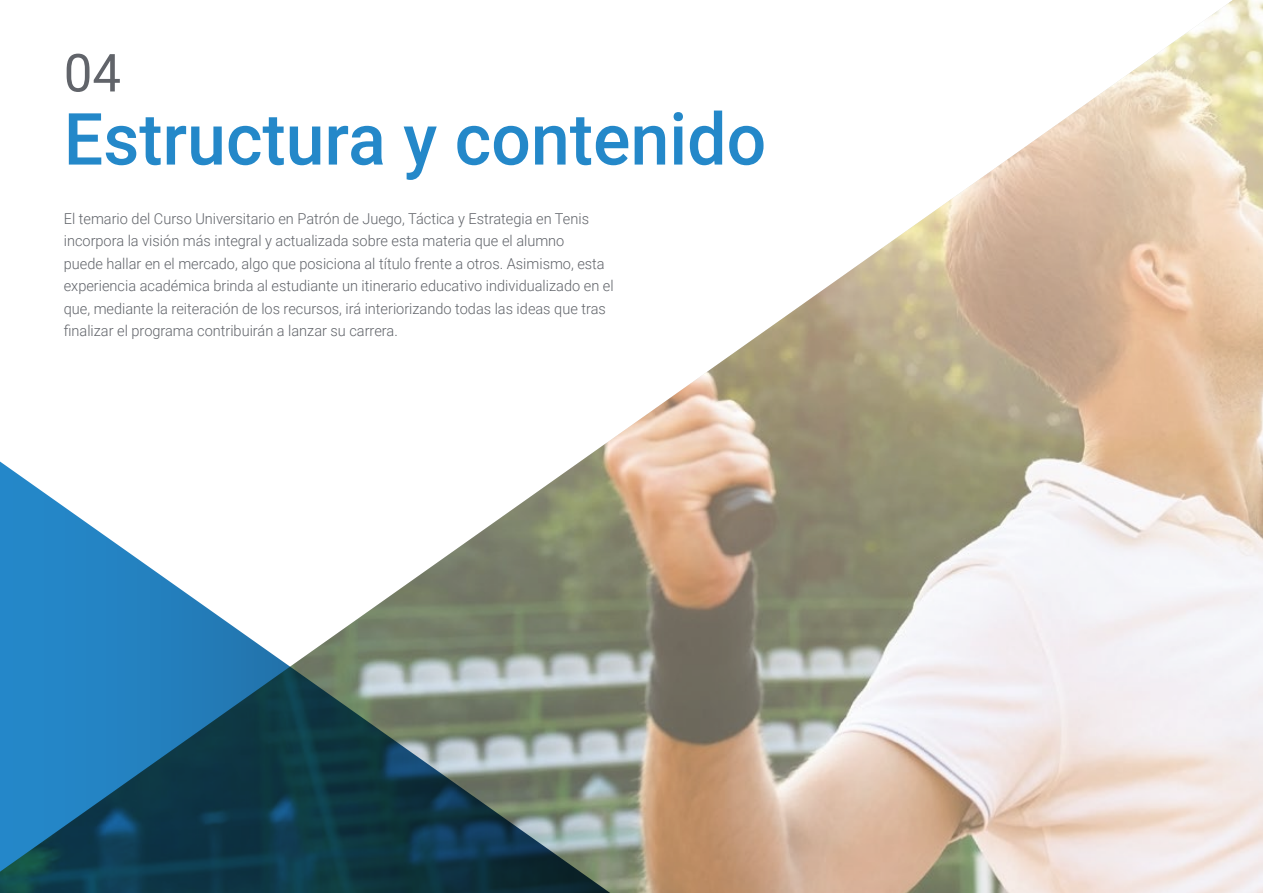
<style>
.page{position:relative;width:1263px;height:893px;background:#fff}
.page>*{position:absolute;margin:0;border:0;box-sizing:border-box;transform-origin:0 0}
.t1{font:500 72px "Roboto";color:#2488c9}
.t2{font:52.5px "Roboto";color:#61646a}
.t3{font:300 15px/22.5px "Roboto";color:#61646a}
</style>
<div class="page">
<img style="left:602px;top:0;width:661px;height:893px">
<svg style="left:0;top:446px;width:640px;height:447px"></svg>
<h2 class="t2" style="left:64px;top:36px;width:59px">04</h2>
<h1 class="t1" style="left:64px;top:89px;width:704px">Estructura y contenido</h1>
<p class="t3" style="left:64px;top:207px;width:551px">El temario del Curso Universitario en Patrón de Juego, Táctica y Estrategia en Tenis incorpora la visión más integral y actualizada sobre esta materia que el alumno<br>puede hallar en el mercado, algo que posiciona al título frente a otros. Asimismo, esta experiencia académica brinda al estudiante un itinerario educativo individualizado en el que, mediante la reiteración de los recursos, irá interiorizando todas las ideas que tras finalizar el programa contribuirán a lanzar su carrera.</p>
</div>
